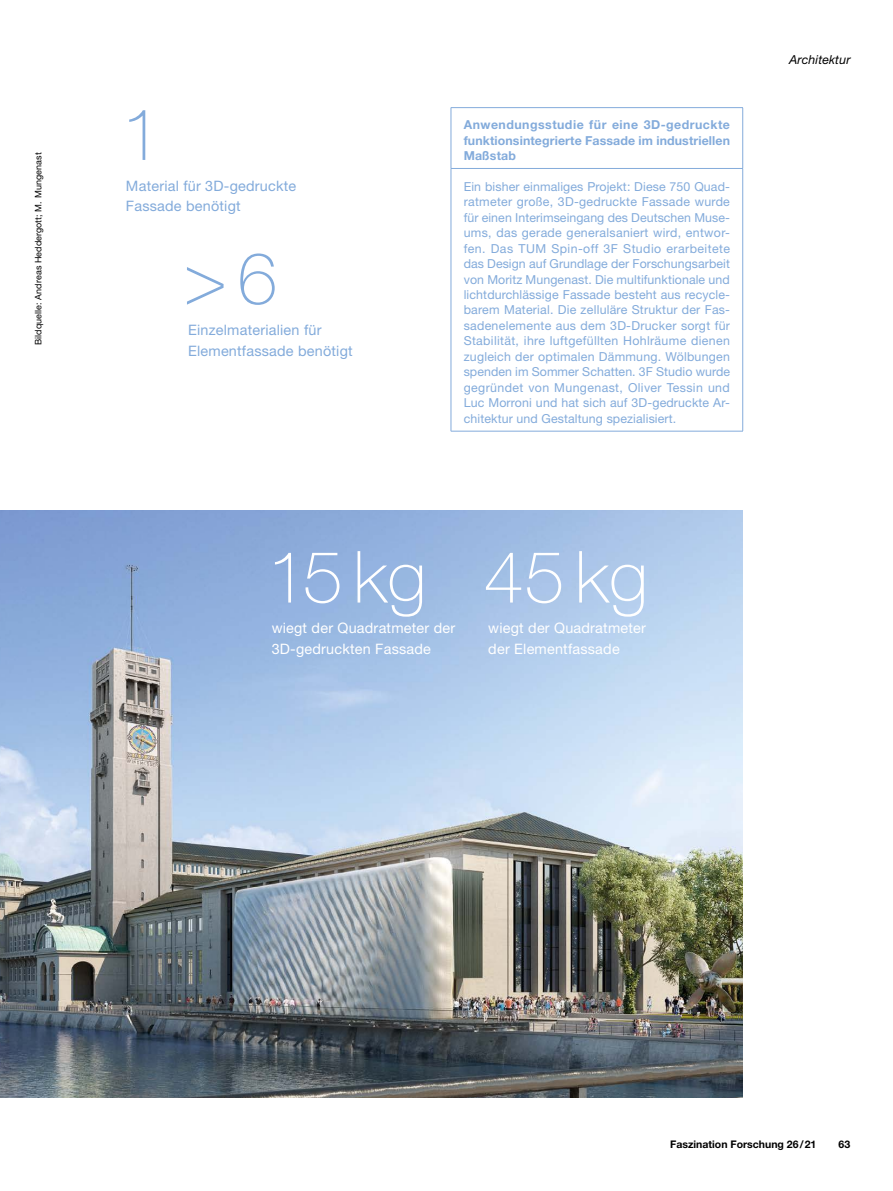
<style>
.page{position:relative;width:893px;height:1191px;background:#fff}
.page>*{position:absolute;margin:0;border:0;box-sizing:border-box;transform-origin:0 0}
.t1{font:100 72px "Helvetica Neue LT Std";letter-spacing:.01em;color:#fff}
.t2{font:100 72px "Helvetica Neue LT Std";color:#83abdb}
.t3{font:14.4px/20.5px "Helvetica Neue LT Std";letter-spacing:.015em;color:#83abdb}
.t4{font:14.4px/20.5px "Helvetica Neue LT Std";letter-spacing:.015em;color:#fff}
.BU_Blocksatz{font:12.3px/15.5px "Helvetica Neue LT Std";letter-spacing:.01em;color:#83abdb;text-align:justify}
.BU_Blocksatz-2{font:700 12.3px/15.5px "Helvetica Neue LT Std";letter-spacing:.01em;color:#83abdb;text-align:justify}
.t5{font:italic 12.3px "Helvetica Neue LT Std";letter-spacing:.01em;color:#000}
.t6{font:700 10.5px "Helvetica Neue LT Std";color:#000}
.t7{font:9px "Helvetica Neue LT Std";letter-spacing:.01em;color:#000}
</style>
<div class="page">
<img style="left:0;top:511px;width:743px;height:586px">
<hr style="left:451px;top:107px;width:292px;height:1px;background:#83abdb">
<hr style="left:451px;top:108px;width:1px;height:60px;background:#83abdb">
<hr style="left:742px;top:108px;width:1px;height:60px;background:#83abdb">
<hr style="left:451px;top:168px;width:292px;height:1px;background:#83abdb">
<hr style="left:451px;top:169px;width:1px;height:262px;background:#83abdb">
<hr style="left:742px;top:169px;width:1px;height:262px;background:#83abdb">
<hr style="left:451px;top:431px;width:292px;height:1px;background:#83abdb">
<p class="t7" style="left:33px;top:345px;width:194px;rotate:-90deg">Bildquelle: Andreas Heddergott; M. Mungenast</p>
<h1 class="t2" style="left:121px;top:93px;width:42px">1</h1>
<p class="t3" style="left:126px;top:175px;width:172px">Material für 3D-gedruckte<br>Fassade benötigt</p>
<h1 class="t2" style="left:184px;top:237px;width:95px">&gt;6</h1>
<p class="t3" style="left:188px;top:319px;width:166px">Einzelmaterialien für<br>Elementfassade benötigt</p>
<p class="BU_Blocksatz-2" style="left:464px;top:117px;width:268px">Anwendungsstudie für eine 3D-gedruckte funktionsintegrierte Fassade im industriellen Maßstab</p>
<p class="BU_Blocksatz" style="left:464px;top:178px;width:268px">Ein bisher einmaliges Projekt: Diese 750 Quad&shy;ratmeter große, 3D-gedruckte Fassade wurde für einen Interimseingang des Deutschen Muse&shy;ums, das gerade generalsaniert wird, entwor&shy;fen. Das TUM Spin-off 3F Studio erarbeitete das Design auf Grundlage der Forschungsarbeit von Moritz Mungenast. Die multifunktionale und lichtdurchlässige Fassade besteht aus recycle&shy;barem Material. Die zelluläre Struktur der Fas&shy;sadenelemente aus dem 3D-Drucker sorgt für Stabilität, ihre luftgefüllten Hohlräume dienen zugleich der optimalen Dämmung. Wölbungen spenden im Sommer Schatten. 3F Studio wurde gegründet von Mungenast, Oliver Tessin und Luc Morroni und hat sich auf 3D-gedruckte Ar&shy;chitektur und Gestaltung spezialisiert.</p>
<h1 class="t1" style="left:267px;top:536px;width:160px">15 kg</h1>
<p class="t4" style="left:272px;top:618px;width:185px">wiegt der Quadratmeter der<br>3D-gedruckten Fassade</p>
<h1 class="t1" style="left:484px;top:536px;width:165px">45 kg</h1>
<p class="t4" style="left:488px;top:618px;width:159px">wiegt der Quadratmeter der Elementfassade</p>
<p class="t5" style="left:789px;top:52px;width:63px">Architektur</p>
<p class="t6" style="left:670px;top:1137px;width:148px">Faszination Forschung 26/21</p>
<p class="t6" style="left:838px;top:1137px;width:14px">63</p>
</div>
